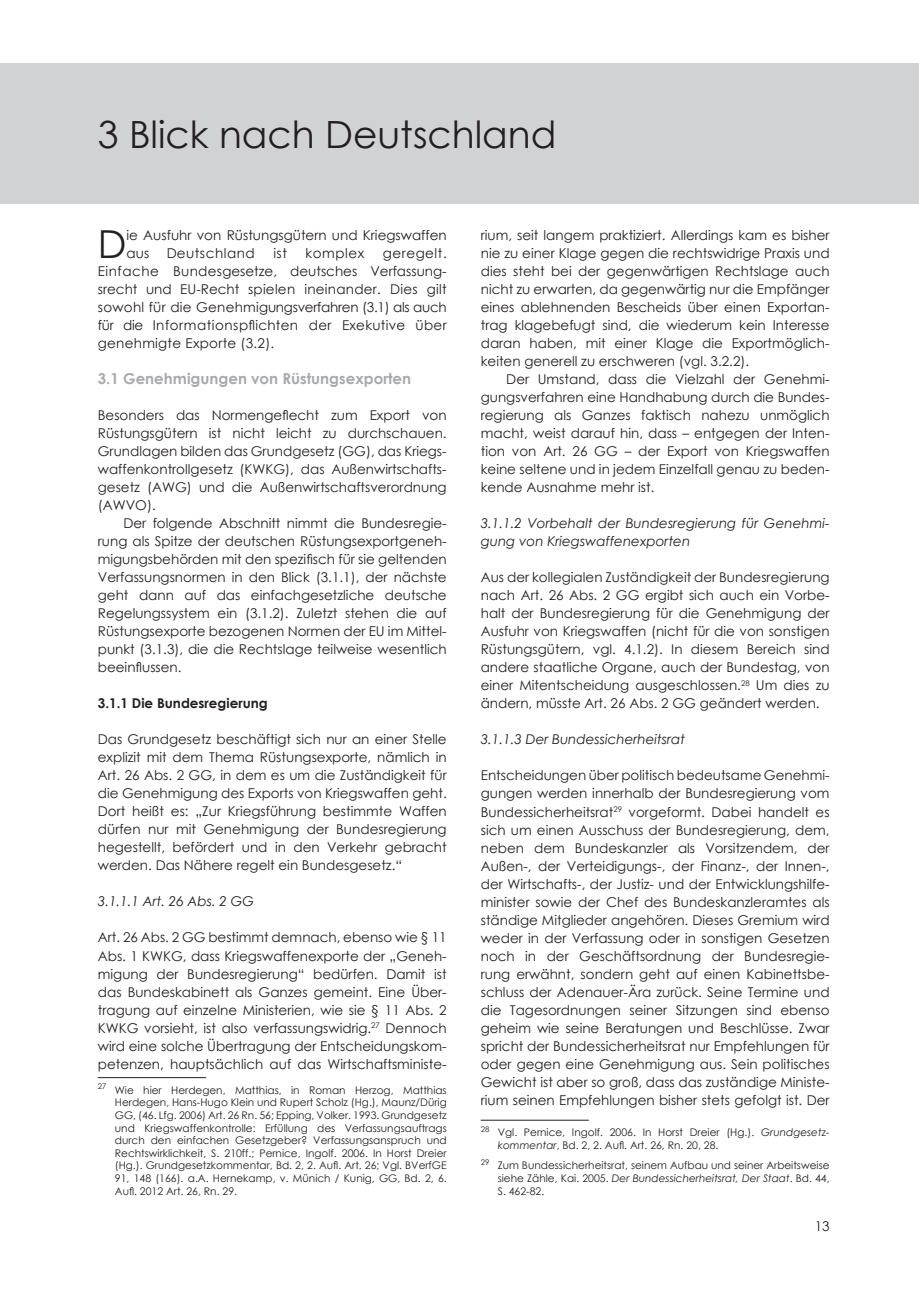
<style>
.page{position:relative;width:919px;height:1289px;background:#fff}
.page>*{position:absolute;margin:0;border:0;box-sizing:border-box;transform-origin:0 0}
.t1{font:38.55px "Century Gothic";color:#231f20}
.t2{font:37.5px "Century Gothic";color:#231f20}
.t3{font:700 15px "Century Gothic";color:#a8a9ad}
.t4{font:13.5px/18px "Century Gothic";color:#231f20;text-align:justify}
.t5{font:italic 13.5px/18px "Century Gothic";color:#231f20}
.t6{font:700 13.5px "Century Gothic";color:#231f20}
.t7{font:13.5px "Century Gothic";letter-spacing:.04em;color:#231f20}
.t8{font:10.5px/12.6px "Century Gothic";color:#231f20;text-align:justify}
.s1{font-style:italic}
</style>
<div class="page">
<div style="left:0;top:63px;width:918px;height:140px;background:#d1d2d4"></div>
<hr style="left:98px;top:1077px;width:108px;height:1px;background:#231f20">
<hr style="left:480px;top:1119px;width:108px;height:1px;background:#231f20">
<h2 class="t2" style="left:98px;top:108px;width:460px">3 Blick nach Deutschland</h2>
<h1 class="t1" style="left:98px;top:217px;width:30px">D</h1>
<p class="t4" style="left:126px;top:226px;width:321px">ie Ausfuhr von Rüstungsgütern und Kriegswaffen aus</p>
<p class="t7" style="left:167px;top:244px;width:90px">Deutschland</p>
<p class="t4" style="left:273px;top:244px;width:15px">ist</p>
<p class="t7" style="left:305px;top:244px;width:60px">komplex</p>
<p class="t4" style="left:98px;top:244px;width:350px;text-indent:285px">geregelt.<br>Einfache Bundesgesetze, deutsches Verfassung&shy;srecht und EU-Recht spielen ineinander. Dies gilt sowohl für die Genehmigungsverfahren (3.1) als auch für die Informationspflichten der Exekutive über genehmigte Exporte (3.2).</p>
<p class="t3" style="left:98px;top:367px;width:315px">3.1 Genehmigungen von Rüstungsexporten</p>
<p class="t4" style="left:98px;top:406px;width:350px">Besonders das Normengeflecht zum Export von Rüstungsgütern ist nicht leicht zu durchschauen.<br>Grundlagen bilden das Grundgesetz (GG), das Kriegs&shy;waffenkontrollgesetz (KWKG), das Außenwirtschafts&shy;gesetz (AWG) und die Außenwirtschaftsverordnung (AWVO).</p>
<p class="t4" style="left:98px;top:514px;width:350px;text-indent:26px">Der folgende Abschnitt nimmt die Bundesregie&shy;rung als Spitze der deutschen Rüstungsexportgeneh&shy;migungsbehörden mit den spezifisch für sie geltenden Verfassungsnormen in den Blick (3.1.1), der nächste geht dann auf das einfachgesetzliche deutsche Regelungssystem ein (3.1.2). Zuletzt stehen die auf Rüstungsexporte bezogenen Normen der EU im Mittel&shy;punkt (3.1.3), die die Rechtslage teilweise wesentlich beeinflussen.</p>
<p class="t6" style="left:98px;top:693px;width:171px">3.1.1 Die Bundesregierung</p>
<p class="t4" style="left:98px;top:730px;width:350px">Das Grundgesetz beschäftigt sich nur an einer Stelle explizit mit dem Thema Rüstungsexporte, nämlich in Art. 26 Abs. 2 GG, in dem es um die Zuständigkeit für die Genehmigung des Exports von Kriegswaffen geht.<br>Dort heißt es: „Zur Kriegsführung bestimmte Waffen dürfen nur mit Genehmigung der Bundesregierung hegestellt, befördert und in den Verkehr gebracht werden. Das Nähere regelt ein Bundesgesetz.“</p>
<p class="t5" style="left:98px;top:892px;width:158px">3.1.1.1 Art. 26 Abs. 2 GG</p>
<p class="t4" style="left:98px;top:928px;width:350px">Art. 26 Abs. 2 GG bestimmt demnach, ebenso wie § 11<br>Abs. 1 KWKG, dass Kriegswaffenexporte der „Geneh&shy;migung der Bundesregierung“ bedürfen. Damit ist das Bundeskabinett als Ganzes gemeint. Eine Über&shy;tragung auf einzelne Ministerien, wie sie § 11 Abs. 2<br>KWKG vorsieht, ist also verfassungswidrig.<sup>27</sup> Dennoch wird eine solche Übertragung der Entscheidungskom&shy;petenzen, hauptsächlich auf das Wirtschaftsministe-</p>
<p class="t8" style="left:115px;top:1083px;width:333px;text-indent:-17px"><sup>27</sup> Wie hier Herdegen, Matthias, in Roman Herzog, Matthias Herdegen, Hans-Hugo Klein und Rupert Scholz (Hg.), Maunz/Dürig GG, (46. Lfg. 2006) Art. 26 Rn. 56; Epping, Volker. 1993. Grundgesetz und Kriegswaffenkontrolle: Erfüllung des Verfassungsauftrags durch den einfachen Gesetzgeber? Verfassungsanspruch und Rechtswirklichkeit, S. 210ff.; Pernice, Ingolf. 2006. In Horst Dreier (Hg.). Grundgesetzkommentar, Bd. 2, 2. Aufl. Art. 26; Vgl. BVerfGE 91, 148 (166). a.A. Hernekamp, v. Münich / Kunig, GG, Bd. 2, 6.<br>Aufl. 2012 Art. 26, Rn. 29.</p>
<p class="t4" style="left:480px;top:226px;width:350px">rium, seit langem praktiziert. Allerdings kam es bisher nie zu einer Klage gegen die rechtswidrige Praxis und dies steht bei der gegenwärtigen Rechtslage auch nicht zu erwarten, da gegenwärtig nur die Empfänger eines ablehnenden Bescheids über einen Exportan&shy;trag klagebefugt sind, die wiederum kein Interesse daran haben, mit einer Klage die Exportmöglich&shy;keiten generell zu erschweren (vgl. 3.2.2).</p>
<p class="t4" style="left:480px;top:370px;width:350px;text-indent:26px">Der Umstand, dass die Vielzahl der Genehmi&shy;gungsverfahren eine Handhabung durch die Bundes&shy;regierung als Ganzes faktisch nahezu unmöglich macht, weist darauf hin, dass – entgegen der Inten&shy;tion von Art. 26 GG – der Export von Kriegswaffen keine seltene und in jedem Einzelfall genau zu beden&shy;kende Ausnahme mehr ist.</p>
<p class="t5" style="left:480px;top:514px;width:350px">3.1.1.2 Vorbehalt der Bundesregierung für Genehmi&shy;gung von Kriegswaffenexporten</p>
<p class="t4" style="left:480px;top:568px;width:350px">Aus der kollegialen Zuständigkeit der Bundesregierung nach Art. 26 Abs. 2 GG ergibt sich auch ein Vorbe&shy;halt der Bundesregierung für die Genehmigung der Ausfuhr von Kriegswaffen (nicht für die von sonstigen Rüstungsgütern, vgl. 4.1.2). In diesem Bereich sind andere staatliche Organe, auch der Bundestag, von einer Mitentscheidung ausgeschlossen.<sup>28</sup> Um dies zu ändern, müsste Art. 26 Abs. 2 GG geändert werden.</p>
<p class="t5" style="left:480px;top:730px;width:206px">3.1.1.3 Der Bundessicherheitsrat</p>
<p class="t4" style="left:480px;top:766px;width:350px">Entscheidungen über politisch bedeutsame Genehmi&shy;gungen werden innerhalb der Bundesregierung vom Bundessicherheitsrat<sup>29</sup> vorgeformt. Dabei handelt es sich um einen Ausschuss der Bundesregierung, dem, neben dem Bundeskanzler als Vorsitzendem, der Außen-, der Verteidigungs-, der Finanz-, der Innen-, der Wirtschafts-, der Justiz- und der Entwicklungshilfe&shy;minister sowie der Chef des Bundeskanzleramtes als ständige Mitglieder angehören. Dieses Gremium wird weder in der Verfassung oder in sonstigen Gesetzen noch in der Geschäftsordnung der Bundesregie&shy;rung erwähnt, sondern geht auf einen Kabinettsbe&shy;schluss der Adenauer-Ära zurück. Seine Termine und die Tagesordnungen seiner Sitzungen sind ebenso geheim wie seine Beratungen und Beschlüsse. Zwar spricht der Bundessicherheitsrat nur Empfehlungen für oder gegen eine Genehmigung aus. Sein politisches Gewicht ist aber so groß, dass das zuständige Ministe&shy;rium seinen Empfehlungen bisher stets gefolgt ist. Der</p>
<p class="t8" style="left:497px;top:1126px;width:333px;text-indent:-17px"><sup>28</sup> Vgl. Pernice, Ingolf. 2006. In Horst Dreier (Hg.). <span class="s1">Grundgesetz&shy;kommentar</span>, Bd. 2, 2. Aufl. Art. 26, Rn. 20, 28.</p>
<p class="t8" style="left:497px;top:1159px;width:333px;text-indent:-17px"><sup>29</sup> Zum Bundessicherheitsrat, seinem Aufbau und seiner Arbeitsweise siehe Zähle, Kai. 2005. <span class="s1">Der Bundessicherheitsrat, Der Staat</span>. Bd. 44, S. 462-82.</p>
<p class="t4" style="left:814px;top:1216px;width:16px">13</p>
</div>
